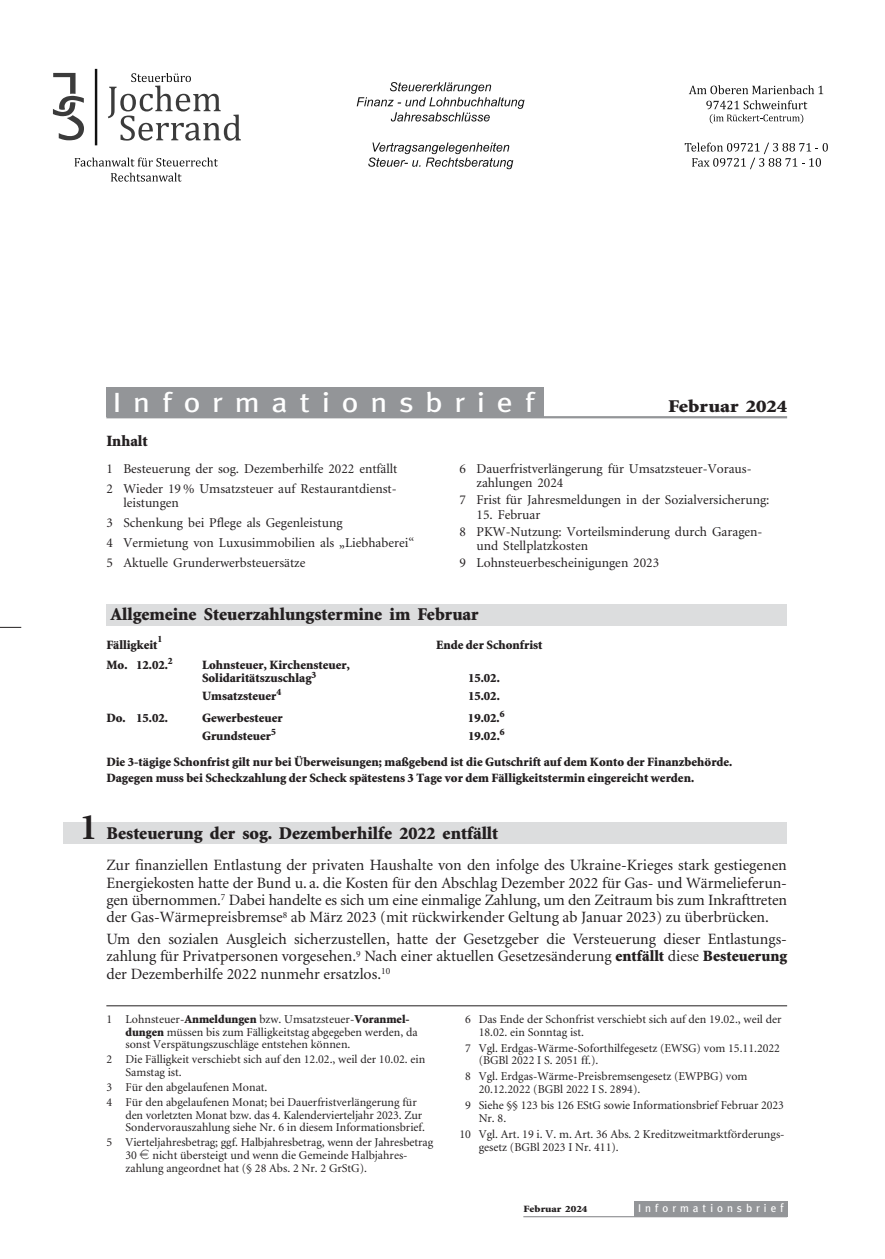
<style>
.page{position:relative;width:885px;height:1259px;background:#fff}
.page>*{position:absolute;margin:0;border:0;box-sizing:border-box;transform-origin:0 0}
.t1{font:27.75px "Meta";letter-spacing:.375em;color:#fff;scale:1.15 1}
.t2{font:900 18px "Minion";color:#231f20}
.t3{font:900 18px "Minion";color:#231f20;scale:1.15 1}
.t4{font:15.75px/17.4px "Minion";color:#231f20;text-align:justify}
.t5{font:900 15.75px "Minion";color:#231f20}
.t6{font:13.5px/19.8px "Minion";color:#231f20}
.t7{font:900 12.75px/13.5px "Minion";color:#231f20}
.t8{font:12px/12.8px "Minion";color:#231f20}
.t9{font:11.25px "Meta";letter-spacing:.36em;color:#fff}
.t10{font:900 9.75px "Minion";color:#231f20}
.t11{font:900 9.6px "Minion";color:#231f20;scale:1.15 1}
.s1{font-weight:700;font-size:37.5px}
.s2{font-weight:900}
.s3{font-family:"Eurofont"}
.s4{font-size:12px}
</style>
<div class="page">
<svg style="left:108px;top:73px;width:133px;height:68px"></svg>
<hr style="left:95px;top:69px;width:2px;height:76px;background:#111">
<svg style="left:53px;top:73px;width:31px;height:67px"></svg>
<svg style="left:689px;top:85px;width:134px;height:9px"></svg>
<svg style="left:706px;top:100px;width:101px;height:23px"></svg>
<svg style="left:684px;top:143px;width:143px;height:26px"></svg>
<svg style="left:356px;top:82px;width:168px;height:39px"></svg>
<svg style="left:368px;top:142px;width:145px;height:27px"></svg>
<svg style="left:75px;top:158px;width:143px;height:9px"></svg>
<svg style="left:111px;top:173px;width:71px;height:9px"></svg>
<div style="left:634px;top:1200px;width:153px;height:16px;background:#939598"></div>
<hr style="left:523px;top:1216px;width:264px;height:1px;background:#939598">
<hr style="left:106px;top:1005px;width:681px;height:1px;background:#231f20">
<div style="left:106px;top:604px;width:681px;height:21px;background:#dcddde"></div>
<div style="left:64px;top:822px;width:723px;height:22px;background:#dcddde"></div>
<div style="left:106px;top:387px;width:437px;height:30px;background:#939598"></div>
<hr style="left:106px;top:416px;width:681px;height:2px;background:#939598">
<svg style="left:0;top:627px;width:21px;height:1px"></svg>
<h1 class="t1" style="left:113px;top:386px;width:368px">Informationsbrief</h1>
<h2 class="t3" style="left:668px;top:399px;width:105px">Februar 2024</h2>
<h3 class="t5" style="left:106px;top:435px;width:43px">Inhalt</h3>
<p class="t6" style="left:106px;top:460px;width:292px">1 Besteuerung der sog. Dezemberhilfe 2022 entfällt<br>2 Wieder 19 % Umsatzsteuer auf Restaurantdienst-</p>
<p class="t6" style="left:106px;top:494px;width:309px;text-indent:17px">leistungen<br>3 Schenkung bei Pflege als Gegenleistung<br>4 Vermietung von Luxusimmobilien als „Liebhaberei“ 5 Aktuelle Grunderwerbsteuersätze</p>
<p class="t6" style="left:476px;top:463px;width:276px;line-height:14.2px;text-indent:-17px">6 Dauerfristverlängerung für Umsatzsteuer-Voraus&shy;zahlungen 2024</p>
<p class="t6" style="left:459px;top:491px;width:311px">7 Frist für Jahresmeldungen in der Sozialversicherung:</p>
<p class="t6" style="left:459px;top:507px;width:304px;line-height:17px;text-indent:17px">15. Februar<br>8 PKW-Nutzung: Vorteilsminderung durch Garagen-</p>
<p class="t6" style="left:459px;top:538px;width:201px;line-height:17px;text-indent:17px">und Stellplatzkosten<br>9 Lohnsteuerbescheinigungen 2023</p>
<h2 class="t2" style="left:111px;top:607px;width:369px">Allgemeine Steuerzahlungstermine im Februar</h2>
<p class="t10" style="left:157px;top:635px;width:6px">1</p>
<p class="t7" style="left:106px;top:639px;width:53px">Fälligkeit</p>
<p class="t7" style="left:106px;top:659px;width:68px">Mo. 12.02.<sup>2</sup></p>
<p class="t7" style="left:202px;top:659px;width:149px">Lohnsteuer, Kirchensteuer,<br>Solidaritätszuschlag<sup>3</sup></p>
<p class="t7" style="left:436px;top:639px;width:108px">Ende der Schonfrist</p>
<p class="t7" style="left:468px;top:673px;width:33px">15.02.</p>
<p class="t7" style="left:202px;top:690px;width:81px">Umsatzsteuer<sup>4</sup></p>
<p class="t7" style="left:468px;top:690px;width:33px">15.02.</p>
<p class="t7" style="left:106px;top:712px;width:63px">Do. 15.02.</p>
<p class="t7" style="left:202px;top:712px;width:82px">Gewerbesteuer</p>
<p class="t7" style="left:468px;top:712px;width:38px">19.02.<sup>6</sup></p>
<p class="t7" style="left:202px;top:730px;width:75px">Grundsteuer<sup>5</sup></p>
<p class="t7" style="left:106px;top:724px;width:627px;line-height:26.2px;text-indent:361px">19.02.<sup>6<br></sup>Die 3-tägige Schonfrist gilt nur bei Überweisungen; maßgebend ist die Gutschrift auf dem Konto der Finanzbehörde.</p>
<p class="t7" style="left:106px;top:772px;width:589px">Dagegen muss bei Scheckzahlung der Scheck spätestens 3 Tage vor dem Fälligkeitstermin eingereicht werden.</p>
<h2 class="t2" style="left:79px;top:826px;width:420px"><span class="s1">1</span> Besteuerung der sog. Dezemberhilfe 2022 entfällt</h2>
<p class="t4" style="left:106px;top:857px;width:682px">Zur finanziellen Entlastung der privaten Haushalte von den infolge des Ukraine-Krieges stark gestiegenen Energiekosten hatte der Bund u. a. die Kosten für den Abschlag Dezember 2022 für Gas- und Wärmelieferun&shy;gen übernommen.<sup>7</sup> Dabei handelte es sich um eine einmalige Zahlung, um den Zeitraum bis zum Inkrafttreten der Gas-Wärmepreisbremse<sup>8</sup> ab März 2023 (mit rückwirkender Geltung ab Januar 2023) zu überbrücken.</p>
<p class="t4" style="left:106px;top:931px;width:682px">Um den sozialen Ausgleich sicherzustellen, hatte der Gesetzgeber die Versteuerung dieser Entlastungs&shy;zahlung für Privatpersonen vorgesehen.<sup>9</sup> Nach einer aktuellen Gesetzesänderung <span class="s2">entfällt</span> diese <span class="s2">Besteuerung </span>der Dezemberhilfe 2022 nunmehr ersatzlos.<sup>10</sup></p>
<p class="t8" style="left:125px;top:1013px;width:293px;text-indent:-19px">1 Lohnsteuer-<span class="s2">Anmeldungen</span> bzw. Umsatzsteuer-<span class="s2">Voranmel&shy;dungen</span> müssen bis zum Fälligkeitstag abgegeben werden, da sonst Verspätungszuschläge entstehen können.</p>
<p class="t8" style="left:125px;top:1054px;width:301px;text-indent:-19px">2 Die Fälligkeit verschiebt sich auf den 12.02., weil der 10.02. ein<br>Samstag ist.</p>
<p class="t8" style="left:106px;top:1080px;width:312px;line-height:14.9px">3 Für den abgelaufenen Monat.<br>4 Für den abgelaufenen Monat; bei Dauerfristverlängerung für</p>
<p class="t8" style="left:125px;top:1109px;width:301px">den vorletzten Monat bzw. das 4. Kalendervierteljahr 2023. Zur<br>Sondervorauszahlung siehe Nr. 6 in diesem Informationsbrief.</p>
<p class="t8" style="left:125px;top:1137px;width:309px;text-indent:-19px">5 Vierteljahresbetrag; ggf. Halbjahresbetrag, wenn der Jahresbetrag<br>30 <span class="s3">e</span> nicht übersteigt und wenn die Gemeinde Halbjahres&shy;zahlung angeordnet hat (§ 28 Abs. 2 Nr. 2 GrStG).</p>
<p class="t8" style="left:478px;top:1013px;width:304px;text-indent:-13px">6 Das Ende der Schonfrist verschiebt sich auf den 19.02., weil der<br>18.02. ein Sonntag ist.</p>
<p class="t8" style="left:478px;top:1042px;width:303px;text-indent:-13px">7 Vgl. Erdgas-Wärme-Soforthilfegesetz (EWSG) vom 15.11.2022 (BGBl 2022 I S. 2051 ff.).</p>
<p class="t8" style="left:478px;top:1071px;width:270px;text-indent:-13px">8 Vgl. Erdgas-Wärme-Preisbremsengesetz (EWPBG) vom<br>20.12.2022 (BGBl 2022 I S. 2894).</p>
<p class="t8" style="left:478px;top:1100px;width:307px;text-indent:-13px">9 Siehe §§ 123 bis 126 EStG sowie Informationsbrief Februar 2023<br>Nr. 8.</p>
<p class="t8" style="left:478px;top:1128px;width:307px;text-indent:-19px">10 Vgl. Art. 19 i. V. m. Art. 36 Abs. 2 Kreditzweitmarktförderungs&shy;gesetz (BGBl 2023 I Nr. 411).</p>
<p class="t11" style="left:523px;top:1205px;width:57px">Februar 2024</p>
<p class="t9" style="left:638px;top:1201px;width:147px">Informationsbrie<span class="s4">f</span></p>
</div>
